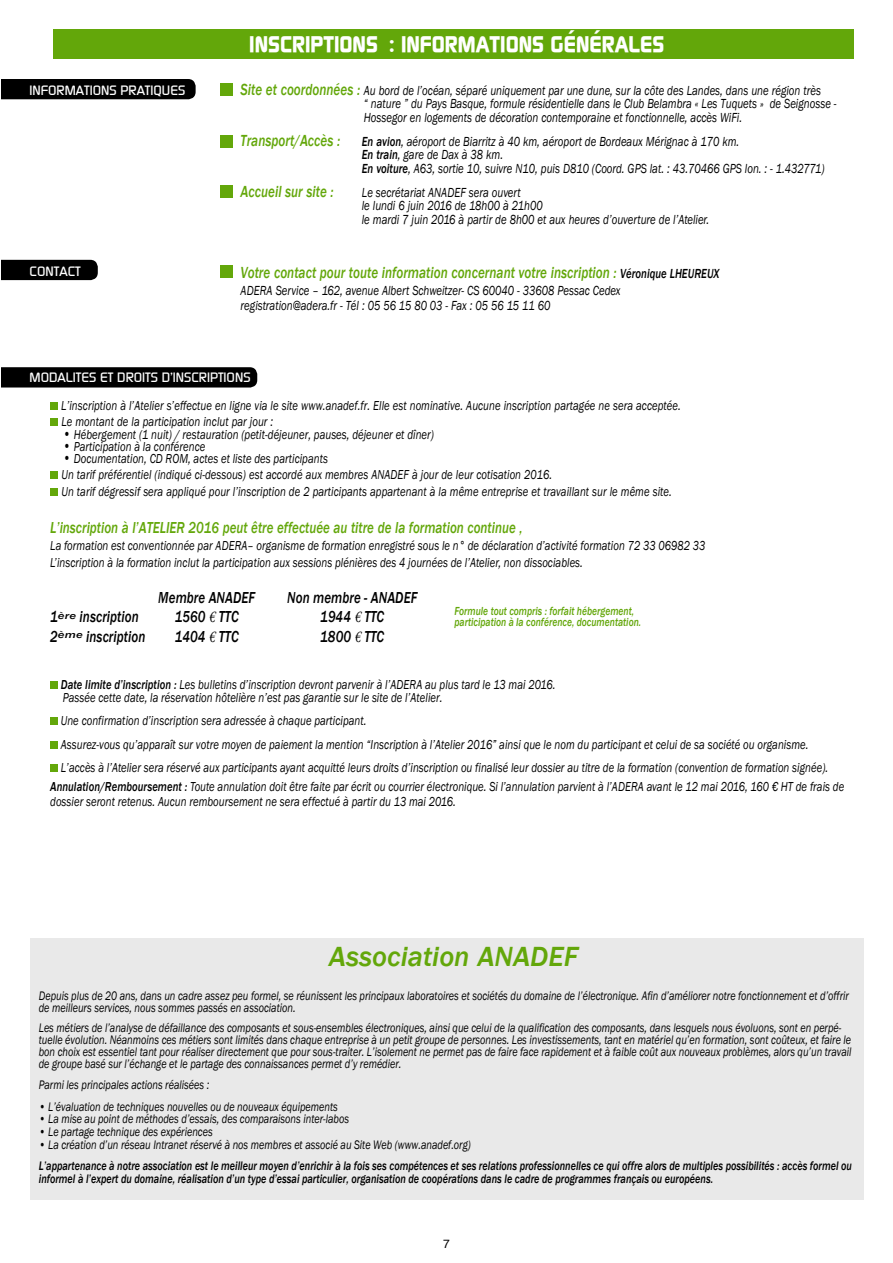
<style>
.page{position:relative;width:893px;height:1263px;background:#fff}
.page>*{position:absolute;margin:0;border:0;box-sizing:border-box;transform-origin:0 0}
.t1{font:italic 500 28.5px "Franklin Gothic";color:#63a70a}
.t2{font:700 22.5px "Continuum";color:#fff}
.t3{font:italic 500 16.5px "Franklin Gothic";color:#63a70a;scale:.8 1}
.t4{font:italic 500 16.35px "Franklin Gothic";letter-spacing:.005em;color:#000;scale:.8 1}
.Texte_desciptif_sess{font:italic 500 16.35px "Franklin Gothic";color:#63a70a;scale:.8 1}
.t5{font:italic 13.5px/13.5px "Franklin Gothic";color:#000;scale:.8 1}
.Typo_bandeau{font:500 13.5px "Continuum";color:#fff}
.titre_bandeau_2{font:500 13.5px "Continuum";color:#fff}
.Texte_desciptif_sess-2{font:italic 13.35px/14.9px "Franklin Gothic";letter-spacing:.005em;color:#000;scale:.8 1}
.Texte_desciptif_sess-3{font:italic 12.75px/12px "Franklin Gothic";color:#000;scale:.8 1}
.Texte_desciptif_sess-4{font:italic 500 12.75px/12.8px "Franklin Gothic";color:#000;scale:.8 1}
.t6{font:italic 500 12px/11.2px "Franklin Gothic";color:#63a70a;scale:.8 1}
.t7{font:12px "Helvetica";color:#000}
.s1{font-weight:500;font-size:16.5px;color:#63a70a}
.s2{font-weight:500}
.s3{font-size:13.5px;color:#000}
.s4{font-size:14.85px}
.s5{font-family:"Adobe Garamond Pro";font-weight:400}
</style>
<div class="page">
<div style="left:1px;top:260px;width:97px;height:20px;background:#000"></div>
<div style="left:1px;top:79px;width:195px;height:20px;background:#000"></div>
<div style="left:53px;top:30px;width:800px;height:29px;background:#63a70a"></div>
<div style="left:221px;top:83px;width:12px;height:13px;background:#63a70a"></div>
<div style="left:221px;top:135px;width:12px;height:13px;background:#63a70a"></div>
<div style="left:221px;top:185px;width:12px;height:13px;background:#63a70a"></div>
<div style="left:221px;top:265px;width:12px;height:13px;background:#63a70a"></div>
<div style="left:50px;top:402px;width:8px;height:8px;background:#63a70a"></div>
<div style="left:50px;top:418px;width:8px;height:8px;background:#63a70a"></div>
<div style="left:50px;top:472px;width:8px;height:7px;background:#63a70a"></div>
<div style="left:50px;top:488px;width:8px;height:8px;background:#63a70a"></div>
<div style="left:50px;top:681px;width:8px;height:8px;background:#63a70a"></div>
<div style="left:50px;top:717px;width:8px;height:8px;background:#63a70a"></div>
<div style="left:50px;top:741px;width:8px;height:8px;background:#63a70a"></div>
<div style="left:50px;top:764px;width:8px;height:8px;background:#63a70a"></div>
<div style="left:1px;top:367px;width:256px;height:20px;background:#000"></div>
<div style="left:30px;top:938px;width:834px;height:261px;background:#e9e9e9"></div>
<p class="titre_bandeau_2" style="left:30px;top:81px;width:157px">INFORMATIONS PRATIQUES</p>
<p class="Typo_bandeau" style="left:30px;top:262px;width:53px">CONTACT</p>
<p class="t2" style="left:249px;top:29px;width:416px">INSCRIPTIONS : INFORMATIONS GÉNÉRALES</p>
<p class="t5" style="left:364px;top:84px;width:592px;text-indent:-123px"><span class="s1">Site et coordonnées :</span> Au bord de l’océan, séparé uniquement par une dune, sur la côte des Landes, dans une région très<br>“ nature ” du Pays Basque, formule résidentielle dans le Club Belambra « Les Tuquets » de Seignosse -<br>Hossegor en logements de décoration contemporaine et fonctionnelle, accès WiFi.</p>
<p class="t3" style="left:241px;top:130px;width:126px">Transport/Accès :</p>
<p class="t5" style="left:362px;top:135px;width:473px"><span class="s2">En avion</span>, aéroport de Biarritz à 40 km, aéroport de Bordeaux Mérignac à 170 km.</p>
<p class="t5" style="left:362px;top:148px;width:178px"><span class="s2">En train</span>, gare de Dax à 38 km.</p>
<p class="t5" style="left:362px;top:162px;width:580px"><span class="s2">En voiture</span>, A63, sortie 10, suivre N10, puis D810 (Coord. GPS lat. : 43.70466 GPS lon. : - 1.432771)</p>
<p class="t3" style="left:241px;top:181px;width:118px">Accueil sur site :</p>
<p class="t5" style="left:362px;top:186px;width:200px">Le secrétariat ANADEF sera ouvert</p>
<p class="t5" style="left:362px;top:199px;width:228px">le lundi 6 juin 2016 de 18h00 à 21h00</p>
<p class="t5" style="left:362px;top:213px;width:436px">le mardi 7 juin 2016 à partir de 8h00 et aux heures d’ouverture de l’Atelier.</p>
<p class="t3" style="left:241px;top:262px;width:600px">Votre contact pour toute information concernant votre inscription : <span class="s3">Véronique LHEUREUX</span></p>
<p class="t5" style="left:241px;top:284px;width:477px">ADERA Service – 162, avenue Albert Schweitzer- CS 60040 - 33608 Pessac Cedex</p>
<p class="t5" style="left:241px;top:299px;width:389px">registration@adera.fr - Tél : 05 56 15 80 03 - Fax : 05 56 15 11 60</p>
<p class="Typo_bandeau" style="left:30px;top:369px;width:222px">MODALITES ET DROITS D’INSCRIPTIONS</p>
<p class="Texte_desciptif_sess-2" style="left:61px;top:398px;width:776px">L’inscription à l’Atelier s’effectue en ligne via le site www.anadef.fr. Elle est nominative. Aucune inscription partagée ne sera acceptée.</p>
<p class="Texte_desciptif_sess-2" style="left:61px;top:414px;width:266px">Le montant de la participation inclut par jour :</p>
<p class="Texte_desciptif_sess-2" style="left:63px;top:428px;width:465px"><span class="s4">•</span> Hébergement (1 nuit) / restauration (petit-déjeuner, pauses, déjeuner et dîner)</p>
<p class="Texte_desciptif_sess-2" style="left:63px;top:439px;width:180px"><span class="s4">•</span> Participation à la conférence</p>
<p class="Texte_desciptif_sess-2" style="left:63px;top:451px;width:333px"><span class="s4">•</span> Documentation, CD ROM, actes et liste des participants</p>
<p class="Texte_desciptif_sess-2" style="left:61px;top:468px;width:615px">Un tarif préférentiel (indiqué ci-dessous) est accordé aux membres ANADEF à jour de leur cotisation 2016.</p>
<p class="Texte_desciptif_sess-2" style="left:61px;top:484px;width:764px">Un tarif dégressif sera appliqué pour l’inscription de 2 participants appartenant à la même entreprise et travaillant sur le même site.</p>
<p class="Texte_desciptif_sess" style="left:50px;top:517px;width:592px">L’inscription à l’ATELIER 2016 peut être effectuée au titre de la formation continue ,</p>
<p class="Texte_desciptif_sess-2" style="left:50px;top:538px;width:820px">La formation est conventionnée par ADERA– organisme de formation enregistré sous le n° de déclaration d’activité formation 72 33 06982 33</p>
<p class="Texte_desciptif_sess-2" style="left:50px;top:555px;width:667px">L’inscription à la formation inclut la participation aux sessions plénières des 4 journées de l’Atelier, non dissociables.</p>
<p class="t4" style="left:158px;top:587px;width:123px">Membre ANADEF</p>
<p class="t4" style="left:287px;top:587px;width:164px">Non membre - ANADEF</p>
<p class="t4" style="left:50px;top:607px;width:112px">1<sup>ère</sup> inscription</p>
<p class="t4" style="left:175px;top:607px;width:82px">1560 <span class="s5">€</span> TTC</p>
<p class="t4" style="left:320px;top:607px;width:81px">1944 <span class="s5">€</span> TTC</p>
<p class="t4" style="left:50px;top:626px;width:120px">2<sup>ème</sup> inscription</p>
<p class="t4" style="left:175px;top:626px;width:82px">1404 <span class="s5">€</span> TTC</p>
<p class="t4" style="left:320px;top:626px;width:82px">1800 <span class="s5">€</span> TTC</p>
<p class="Texte_desciptif_sess-2" style="left:61px;top:677px;width:620px"><span class="s2">Date limite d’inscription :</span> Les bulletins d’inscription devront parvenir à l’ADERA au plus tard le 13 mai 2016.</p>
<p class="Texte_desciptif_sess-2" style="left:63px;top:690px;width:476px">Passée cette date, la réservation hôtelière n’est pas garantie sur le site de l’Atelier.</p>
<p class="Texte_desciptif_sess-2" style="left:61px;top:714px;width:384px">Une confirmation d’inscription sera adressée à chaque participant.</p>
<p class="Texte_desciptif_sess-2" style="left:61px;top:737px;width:936px">Assurez-vous qu’apparaît sur votre moyen de paiement la mention “Inscription à l’Atelier 2016” ainsi que le nom du participant et celui de sa société ou organisme.</p>
<p class="Texte_desciptif_sess-2" style="left:61px;top:760px;width:961px">L’accès à l’Atelier sera réservé aux participants ayant acquitté leurs droits d’inscription ou finalisé leur dossier au titre de la formation (convention de formation signée).</p>
<p class="Texte_desciptif_sess-2" style="left:50px;top:779px;width:994px"><span class="s2">Annulation/Remboursement :</span> Toute annulation doit être faite par écrit ou courrier électronique. Si l’annulation parvient à l’ADERA avant le 12 mai 2016, 160 € HT de frais de dossier seront retenus. Aucun remboursement ne sera effectué à partir du 13 mai 2016.</p>
<p class="t6" style="left:454px;top:605px;width:235px">Formule tout compris : forfait hébergement, participation à la conférence, documentation.</p>
<p class="t1" style="left:329px;top:939px;width:251px">Association ANADEF</p>
<p class="Texte_desciptif_sess-3" style="left:39px;top:989px;width:1014px">Depuis plus de 20 ans, dans un cadre assez peu formel, se réunissent les principaux laboratoires et sociétés du domaine de l’électronique. Afin d’améliorer notre fonctionnement et d’offrir de meilleurs services, nous sommes passés en association.</p>
<p class="Texte_desciptif_sess-3" style="left:39px;top:1022px;width:1017px">Les métiers de l’analyse de défaillance des composants et sous-ensembles électroniques, ainsi que celui de la qualification des composants, dans lesquels nous évoluons, sont en perpé&shy;tuelle évolution. Néanmoins ces métiers sont limités dans chaque entreprise à un petit groupe de personnes. Les investissements, tant en matériel qu’en formation, sont coûteux, et faire le bon choix est essentiel tant pour réaliser directement que pour sous-traiter. L’isolement ne permet pas de faire face rapidement et à faible coût aux nouveaux problèmes, alors qu’un travail de groupe basé sur l’échange et le partage des connaissances permet d’y remédier.</p>
<p class="Texte_desciptif_sess-3" style="left:39px;top:1079px;width:215px">Parmi les principales actions réalisées :</p>
<p class="Texte_desciptif_sess-3" style="left:39px;top:1100px;width:375px">• L’évaluation de techniques nouvelles ou de nouveaux équipements</p>
<p class="Texte_desciptif_sess-3" style="left:39px;top:1113px;width:389px">• La mise au point de méthodes d’essais, des comparaisons inter-labos</p>
<p class="Texte_desciptif_sess-3" style="left:39px;top:1126px;width:219px">• Le partage technique des expériences</p>
<p class="Texte_desciptif_sess-3" style="left:39px;top:1139px;width:541px">• La création d’un réseau Intranet réservé à nos membres et associé au Site Web (www.anadef.org)</p>
<p class="Texte_desciptif_sess-4" style="left:39px;top:1159px;width:1018px">L’appartenance à notre association est le meilleur moyen d’enrichir à la fois ses compétences et ses relations professionnelles ce qui offre alors de multiples possibilités : accès formel ou informel à l’expert du domaine, réalisation d’un type d’essai particulier, organisation de coopérations dans le cadre de programmes français ou européens.</p>
<p class="t7" style="left:443px;top:1234px;width:8px">7</p>
</div>
